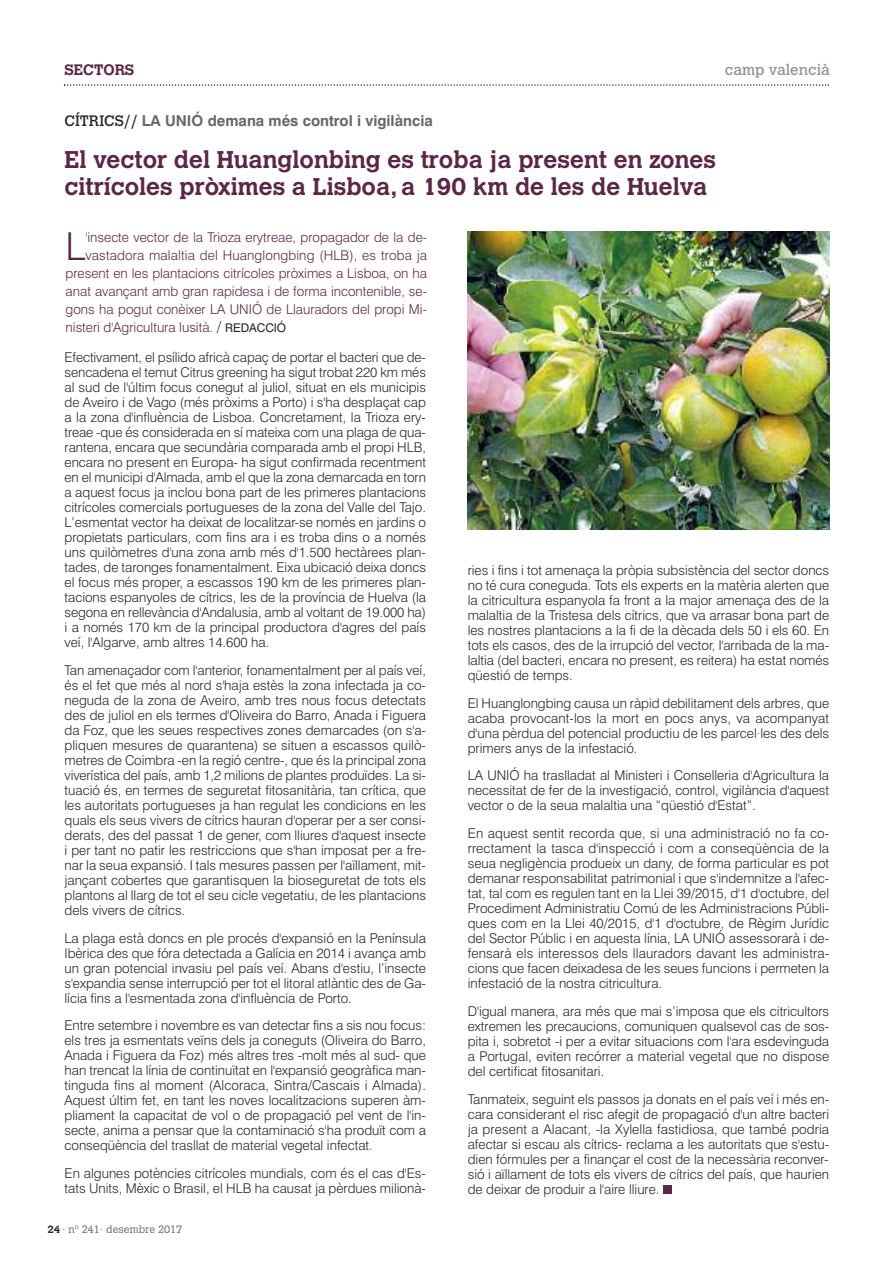
<style>
.page{position:relative;width:893px;height:1263px;background:#fff}
.page>*{position:absolute;margin:0;border:0;box-sizing:border-box;transform-origin:0 0}
.t1{font:300 38.55px "Swiss 721 BT";color:#5b2746}
.t2{font:700 24px/27px "Calvert MT Std";color:#5b2746}
.t3{font:700 15px "Swiss 721 BT";color:#686768}
.t4{font:15px "Calvert MT Std";color:#939393}
.t5{font:700 15px "Calvert MT Std";color:#5b2746}
.t6{font:300 13.5px/15px "Swiss 721 BT";color:#272627;text-align:justify}
.t7{font:300 13.5px "Swiss 721 BT";color:#5b2746}
.t8{font:300 10.5px "Calvert MT Std";color:#686768}
.s1{font-family:"Calvert MT Std";font-weight:400;color:#272627}
.s2{font-size:15px;color:#272627}
.s3{font-weight:400;font-size:12px;color:#272627}
.s4{font-weight:700;color:#272627}
</style>
<div class="page">
<svg style="left:64px;top:84px;width:765px;height:2px"></svg>
<div style="left:663px;top:1185px;width:9px;height:9px;background:#5b2746"></div>
<img style="left:468px;top:231px;width:361px;height:299px">
<p class="t5" style="left:65px;top:64px;width:71px">SECTORS</p>
<p class="t4" style="left:725px;top:64px;width:106px">camp valencià</p>
<p class="t3" style="left:65px;top:115px;width:370px"><span class="s1">CÍTRICS//</span> LA UNIÓ demana més control i vigilància</p>
<h2 class="t2" style="left:65px;top:147px;width:653px">El vector del Huanglonbing es troba ja present en zones citrícoles pròximes a Lisboa, a 190 km de les de Huelva</h2>
<h1 class="t1" style="left:66px;top:232px;width:22px">L</h1>
<p class="t7" style="left:86px;top:232px;width:343px">'insecte vector de la Trioza erytreae, propagador de la de-</p>
<p class="t7" style="left:86px;top:250px;width:343px">vastadora malaltia del Huanglongbing (HLB), es troba ja</p>
<p class="t7" style="left:66px;top:268px;width:363px">present en les plantacions citrícoles pròximes a Lisboa, on ha</p>
<p class="t7" style="left:66px;top:286px;width:363px">anat avançant amb gran rapidesa i de forma incontenible, se-</p>
<p class="t7" style="left:66px;top:304px;width:363px">gons ha pogut conèixer LA UNIÓ de Llauradors del propi Mi-</p>
<p class="t7" style="left:66px;top:322px;width:222px">nisteri d'Agricultura lusità. <span class="s2">/</span> <span class="s3">REDACCIÓ</span></p>
<p class="t6" style="left:65px;top:351px;width:363px">Efectivament, el psílido africà capaç de portar el bacteri que de&shy;sencadena el temut Citrus greening ha sigut trobat 220 km més al sud de l'últim focus conegut al juliol, situat en els municipis de Aveiro i de Vago (més pròxims a Porto) i s'ha desplaçat cap a la zona d'influència de Lisboa. Concretament, la Trioza ery&shy;treae -que és considerada en sí mateixa com una plaga de qua&shy;rantena, encara que secundària comparada amb el propi HLB, encara no present en Europa- ha sigut confirmada recentment en el municipi d'Almada, amb el que la zona demarcada en torn a aquest focus ja inclou bona part de les primeres plantacions citrícoles comercials portugueses de la zona del Valle del Tajo.<br>L’esmentat vector ha deixat de localitzar-se només en jardins o propietats particulars, com fins ara i es troba dins o a només uns quilòmetres d'una zona amb més d'1.500 hectàrees plan&shy;tades, de taronges fonamentalment. Eixa ubicació deixa doncs el focus més proper, a escassos 190 km de les primeres plan&shy;tacions espanyoles de cítrics, les de la província de Huelva (la segona en rellevància d'Andalusia, amb al voltant de 19.000 ha) i a només 170 km de la principal productora d'agres del país veí, l'Algarve, amb altres 14.600 ha.</p>
<p class="t6" style="left:65px;top:664px;width:363px">Tan amenaçador com l'anterior, fonamentalment per al país veí, és el fet que més al nord s'haja estès la zona infectada ja co&shy;neguda de la zona de Aveiro, amb tres nous focus detectats des de juliol en els termes d'Oliveira do Barro, Anada i Figuera da Foz, que les seues respectives zones demarcades (on s'a&shy;pliquen mesures de quarantena) se situen a escassos quilò&shy;metres de Coimbra -en la regió centre-, que és la principal zona viverística del país, amb 1,2 milions de plantes produïdes. La si&shy;tuació és, en termes de seguretat fitosanitària, tan crítica, que les autoritats portugueses ja han regulat les condicions en les quals els seus vivers de cítrics hauran d'operar per a ser consi&shy;derats, des del passat 1 de gener, com lliures d'aquest insecte i per tant no patir les restriccions que s'han imposat per a fre&shy;nar la seua expansió. I tals mesures passen per l'aïllament, mit&shy;jançant cobertes que garantisquen la bioseguretat de tots els plantons al llarg de tot el seu cicle vegetatiu, de les plantacions dels vivers de cítrics.</p>
<p class="t6" style="left:65px;top:932px;width:363px">La plaga està doncs en ple procés d'expansió en la Península Ibèrica des que fóra detectada a Galícia en 2014 i avança amb un gran potencial invasiu pel país veí. Abans d'estiu, l’insecte s'expandia sense interrupció per tot el litoral atlàntic des de Ga&shy;lícia fins a l'esmentada zona d'influència de Porto.</p>
<p class="t6" style="left:64px;top:1019px;width:363px">Entre setembre i novembre es van detectar fins a sis nou focus: els tres ja esmentats veïns dels ja coneguts (Oliveira do Barro, Anada i Figuera da Foz) més altres tres -molt més al sud- que han trencat la línia de continuïtat en l'expansió geogràfica man&shy;tinguda fins al moment (Alcoraca, Sintra/Cascais i Almada).<br>Aquest últim fet, en tant les noves localitzacions superen àm&shy;pliament la capacitat de vol o de propagació pel vent de l'in&shy;secte, anima a pensar que la contaminació s'ha produït com a conseqüència del trasllat de material vegetal infectat.</p>
<p class="t6" style="left:65px;top:1167px;width:363px">En algunes potències citrícoles mundials, com és el cas d'Es&shy;tats Units, Mèxic o Brasil, el HLB ha causat ja pèrdues milionà-</p>
<p class="t6" style="left:468px;top:564px;width:363px">ries i fins i tot amenaça la pròpia subsistència del sector doncs no té cura coneguda. Tots els experts en la matèria alerten que la citricultura espanyola fa front a la major amenaça des de la malaltia de la Tristesa dels cítrics, que va arrasar bona part de les nostres plantacions a la fi de la dècada dels 50 i els 60. En tots els casos, des de la irrupció del vector, l'arribada de la ma&shy;laltia (del bacteri, encara no present, es reitera) ha estat només qüestió de temps.</p>
<p class="t6" style="left:468px;top:697px;width:363px">El Huanglongbing causa un ràpid debilitament dels arbres, que acaba provocant-los la mort en pocs anys, va acompanyat d'una pèrdua del potencial productiu de les parcel·les des dels primers anys de la infestació.</p>
<p class="t6" style="left:468px;top:769px;width:363px">LA UNIÓ ha traslladat al Ministeri i Conselleria d'Agricultura la necessitat de fer de la investigació, control, vigilància d'aquest vector o de la seua malaltia una “qüestió d'Estat”.</p>
<p class="t6" style="left:468px;top:827px;width:363px">En aquest sentit recorda que, si una administració no fa co&shy;rrectament la tasca d'inspecció i com a conseqüència de la seua negligència produeix un dany, de forma particular es pot demanar responsabilitat patrimonial i que s'indemnitze a l'afec&shy;tat, tal com es regulen tant en la Llei 39/2015, d'1 d'octubre, del Procediment Administratiu Comú de les Administracions Públi&shy;ques com en la Llei 40/2015, d'1 d'octubre, de Règim Jurídic del Sector Públic i en aquesta línia, LA UNIÓ assessorarà i de&shy;fensarà els interessos dels llauradors davant les administra&shy;cions que facen deixadesa de les seues funcions i permeten la infestació de la nostra citricultura.</p>
<p class="t6" style="left:468px;top:1005px;width:363px">D'igual manera, ara més que mai s’imposa que els citricultors extremen les precaucions, comuniquen qualsevol cas de sos&shy;pita i, sobretot -i per a evitar situacions com l'ara esdevinguda a Portugal, eviten recórrer a material vegetal que no dispose del certificat fitosanitari.</p>
<p class="t6" style="left:468px;top:1093px;width:363px">Tanmateix, seguint els passos ja donats en el país veí i més en&shy;cara considerant el risc afegit de propagació d'un altre bacteri ja present a Alacant, -la Xylella fastidiosa, que també podria afectar si escau als cítrics- reclama a les autoritats que s'estu&shy;dien fórmules per a finançar el cost de la necessària reconver&shy;sió i aïllament de tots els vivers de cítrics del país, que haurien de deixar de produir a l'aire lliure.</p>
<p class="t8" style="left:47px;top:1225px;width:136px"><span class="s4">24</span> · nº 241· desembre 2017</p>
</div>
